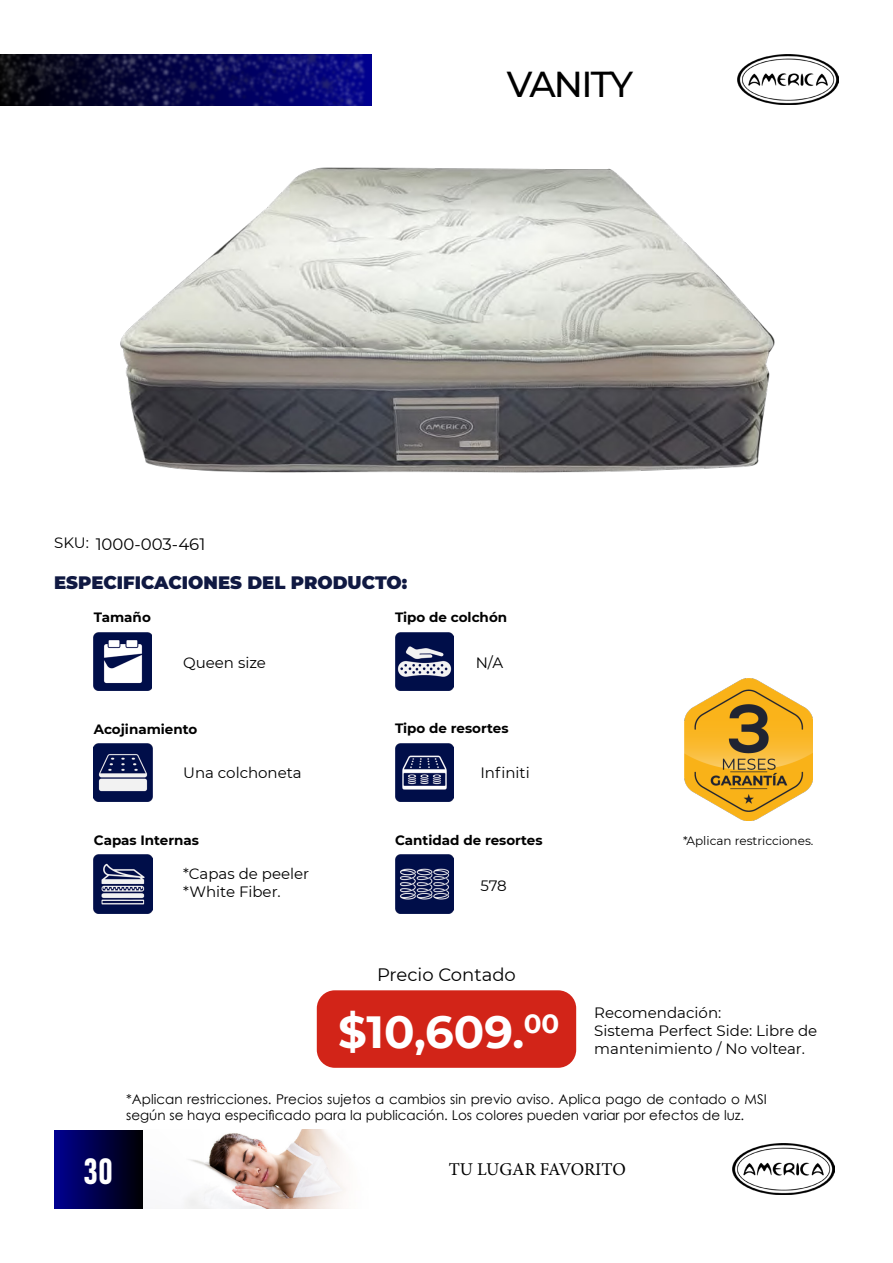
<style>
.page{position:relative;width:893px;height:1263px;background:#fff}
.page>*{position:absolute;margin:0;border:0;box-sizing:border-box;transform-origin:0 0}
.t1{font:700 45px "Montserrat";color:#fff}
.t2{font:500 36px "Montserrat";letter-spacing:-.05em;color:#000}
.t3{font:36px "Bahnschrift";color:#fff}
.t4{font:900 18px "Montserrat";color:#101942}
.t5{font:18px "Minion Pro";letter-spacing:-.005em;color:#000}
.t6{font:18px "Montserrat";color:#000}
.t7{font:16.5px "Montserrat";color:#000}
.t8{font:15px/18px "Montserrat";color:#000}
.t9{font:13.5px/16.2px "Century Gothic";color:#000}
.t10{font:700 13.5px "Montserrat";color:#000}
.t11{font:12px "Montserrat";color:#000}
.s1{font-size:15px}
</style>
<div class="page">
<div style="left:54px;top:1130px;width:89px;height:79px;background:linear-gradient(to right,#000091,#000003)"></div>
<img style="left:0;top:54px;width:371px;height:52px">
<img style="left:684px;top:678px;width:128px;height:142px">
<img style="left:94px;top:632px;width:58px;height:58px">
<img style="left:94px;top:743px;width:58px;height:59px">
<img style="left:94px;top:855px;width:58px;height:58px">
<img style="left:395px;top:632px;width:58px;height:58px">
<img style="left:395px;top:743px;width:58px;height:59px">
<img style="left:395px;top:855px;width:58px;height:58px">
<img style="left:184px;top:1129px;width:651px;height:80px">
<div style="left:317px;top:990px;width:259px;height:78px;background:#d22418;border-radius:18px"></div>
<img style="left:737px;top:54px;width:102px;height:50px">
<img style="left:732px;top:1144px;width:102px;height:50px">
<img style="left:120px;top:167px;width:655px;height:306px">
<p class="t2" style="left:507px;top:60px;width:128px">VANITY</p>
<p class="t7" style="left:54px;top:533px;width:153px"><span class="s1">SKU:</span> 1000-003-461</p>
<h3 class="t4" style="left:54px;top:569px;width:355px">ESPECIFICACIONES DEL PRODUCTO:</h3>
<p class="t10" style="left:94px;top:608px;width:59px">Tamaño</p>
<p class="t10" style="left:395px;top:607px;width:114px">Tipo de colchón</p>
<p class="t8" style="left:183px;top:653px;width:84px">Queen size</p>
<p class="t8" style="left:476px;top:653px;width:29px">N/A</p>
<p class="t10" style="left:94px;top:719px;width:105px">Acojinamiento</p>
<p class="t10" style="left:395px;top:718px;width:115px">Tipo de resortes</p>
<p class="t8" style="left:183px;top:763px;width:120px">Una colchoneta</p>
<p class="t8" style="left:480px;top:763px;width:51px">Infiniti</p>
<p class="t10" style="left:94px;top:831px;width:107px">Capas Internas</p>
<p class="t10" style="left:395px;top:831px;width:149px">Cantidad de resortes</p>
<p class="t11" style="left:683px;top:832px;width:132px">*Aplican restricciones.</p>
<p class="t8" style="left:183px;top:864px;width:128px">*Capas de peeler</p>
<p class="t8" style="left:183px;top:882px;width:99px">*White Fiber.</p>
<p class="t8" style="left:480px;top:876px;width:28px">578</p>
<h3 class="t6" style="left:377px;top:962px;width:140px">Precio Contado</h3>
<p class="t1" style="left:338px;top:999px;width:223px">$10,609.<sup>00</sup></p>
<p class="t8" style="left:594px;top:1003px;width:225px">Recomendación:<br>Sistema Perfect Side: Libre de mantenimiento / No voltear.</p>
<h2 class="t3" style="left:84px;top:1148px;width:31px">30</h2>
<p class="t9" style="left:126px;top:1091px;width:642px">*Aplican restricciones. Precios sujetos a cambios sin previo aviso. Aplica pago de contado o MSI según se haya especificado para la publicación. Los colores pueden variar por efectos de luz.</p>
<h3 class="t5" style="left:449px;top:1157px;width:179px">TU LUGAR FAVORITO</h3>
</div>
